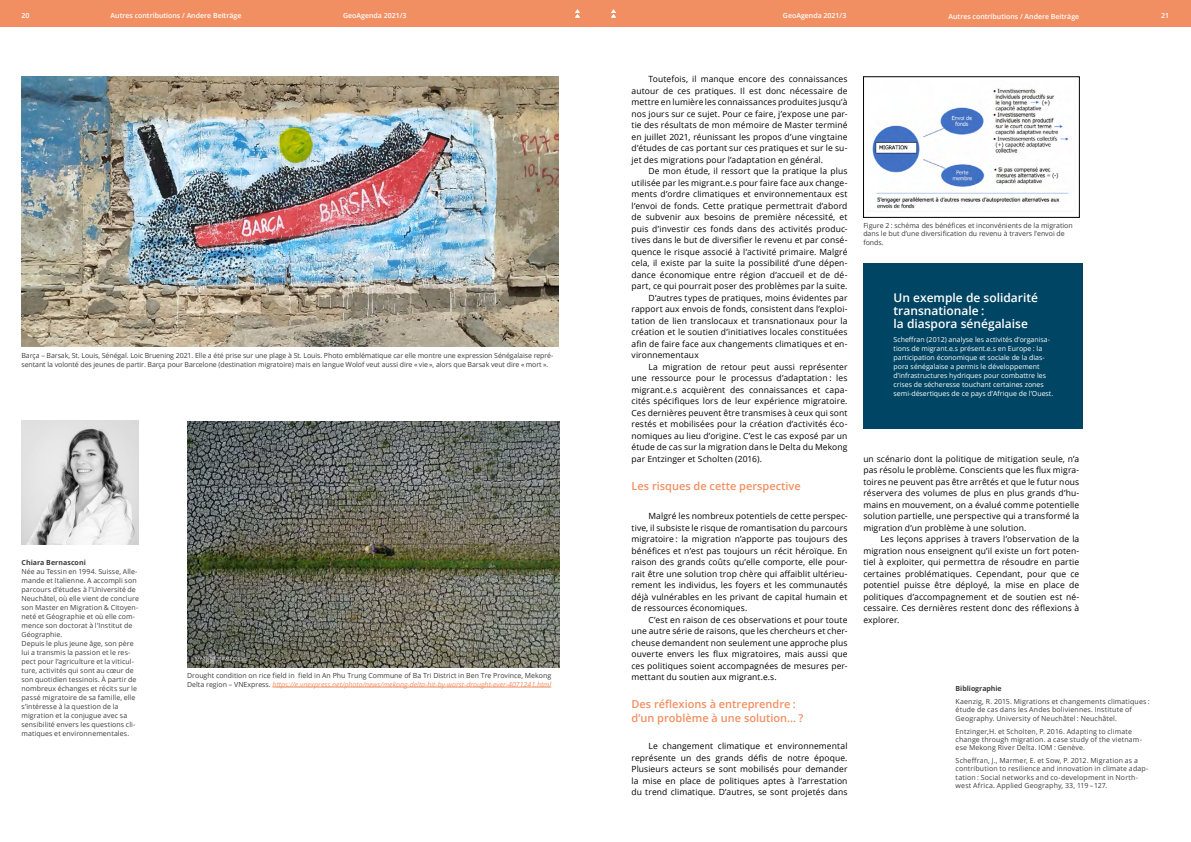
<style>
.page{position:relative;width:1191px;height:842px;background:#fff}
.page>*{position:absolute;margin:0;border:0;box-sizing:border-box;transform-origin:0 0}
.t1{font:600 12px/13px "Open Sans";color:#fff}
.t2{font:600 11px/14px "Open Sans";color:#f28f62}
.t3{font:8.5px/11.5px "Open Sans";letter-spacing:.015em;color:#000;text-align:justify}
.t4{font:7px/9px "Open Sans";letter-spacing:.01em;color:#3c3c3b}
.t5{font:7px/9px "Open Sans";color:#fff}
.t6{font:7px/8.4px "Open Sans";letter-spacing:-.01em;color:#3c3c3b}
.t7{font:600 7px "Open Sans";color:#fff}
.t8{font:700 7px "Open Sans";color:#3c3c3b}
.s1{font-style:italic;color:#f28f62}
</style>
<div class="page">
<div style="left:0;top:0;width:595px;height:27px;background:#f28f62"></div>
<div style="left:595px;top:0;width:596px;height:27px;background:#f28f62"></div>
<svg style="left:575px;top:9px;width:5px;height:9px"></svg>
<svg style="left:611px;top:9px;width:5px;height:9px"></svg>
<img style="left:22px;top:420px;width:116px;height:125px">
<img style="left:872px;top:88px;width:201px;height:121px">
<div style="left:863px;top:77px;width:216px;height:141px;border:1px solid #000"></div>
<div style="left:863px;top:263px;width:219px;height:165px;background:#004563"></div>
<img style="left:22px;top:77px;width:536px;height:269px">
<img style="left:187px;top:421px;width:372px;height:246px">
<hr style="left:273px;top:687px;width:278px;height:1px;background:#f28f62">
<p class="t7" style="left:22px;top:11px;width:9px">20</p>
<p class="t7" style="left:111px;top:11px;width:132px">Autres contributions / Andere Beiträge</p>
<p class="t7" style="left:343px;top:11px;width:65px">GeoAgenda 2021/3</p>
<p class="t7" style="left:783px;top:11px;width:65px">GeoAgenda 2021/3</p>
<p class="t7" style="left:948px;top:11px;width:132px">Autres contributions / Andere Beiträge</p>
<p class="t7" style="left:1161px;top:11px;width:9px">21</p>
<p class="t6" style="left:22px;top:351px;width:533px">Barça – Barsak, St. Louis, Sénégal. Loic Bruening 2021. Elle a été prise sur une plage à St. Louis. Photo emblématique car elle montre une expression Sénégalaise repré&shy;sentant la volonté des jeunes de partir. Barça pour Barcelone (destination migratoire) mais en langue Wolof veut aussi dire « vie », alors que Barsak veut dire « mort ».</p>
<p class="t8" style="left:22px;top:558px;width:66px">Chiara Bernasconi</p>
<p class="t4" style="left:22px;top:567px;width:119px">Née au Tessin en 1994. Suisse, Alle&shy;mande et Italienne. A accompli son parcours d’études à l’Université de Neuchâtel, où elle vient de conclure son Master en Migration &amp; Citoyen&shy;neté et Géographie et où elle com&shy;mence son doctorat à l’Institut de Géographie.<br>Depuis le plus jeune âge, son père lui a transmis la passion et le res&shy;pect pour l’agriculture et la viticul&shy;ture, activités qui sont au cœur de son quotidien tessinois. À partir de nombreux échanges et récits sur le passé migratoire de sa famille, elle s’intéresse à la question de la migration et la conjugue avec sa sensibilité envers les questions cli&shy;matiques et environnementales.</p>
<p class="t4" style="left:187px;top:671px;width:365px;line-height:8.4px">Drought condition on rice field in field in An Phu Trung Commune of Ba Tri District in Ben Tre Province, Mekong<br>Delta region – VNExpress. <span class="s1">https://e.vnexpress.net/photo/news/mekong-delta-hit-by-worst-drought-ever-4071241.html</span></p>
<p class="t3" style="left:631px;top:73px;width:217px;text-indent:17px">Toutefois, il manque encore des connaissances autour de ces pratiques. Il est donc nécessaire de mettre en lumière les connaissances produites jusqu’à nos jours sur ce sujet. Pour ce faire, j’expose une par&shy;tie des résultats de mon mémoire de Master terminé en juillet 2021, réunissant les propos d’une vingtaine d’études de cas portant sur ces pratiques et sur le su&shy;jet des migrations pour l’adaptation en général.</p>
<p class="t3" style="left:648px;top:165px;width:200px">De mon étude, il ressort que la pratique la plus</p>
<p class="t3" style="left:631px;top:176px;width:217px">utilisée par les migrant.e.s pour faire face aux change-</p>
<p class="t3" style="left:631px;top:188px;width:217px">ments d’ordre climatiques et environnementaux est</p>
<p class="t3" style="left:631px;top:199px;width:217px">l’envoi de fonds. Cette pratique permettrait d’abord</p>
<p class="t3" style="left:631px;top:211px;width:217px">de subvenir aux besoins de première nécessité, et</p>
<p class="t3" style="left:631px;top:222px;width:217px">puis d’investir ces fonds dans des activités produc-</p>
<p class="t3" style="left:631px;top:234px;width:217px">tives dans le but de diversifier le revenu et par consé-</p>
<p class="t3" style="left:631px;top:245px;width:217px">quence le risque associé à l’activité primaire. Malgré</p>
<p class="t3" style="left:631px;top:257px;width:217px">cela, il existe par la suite la possibilité d’une dépen-</p>
<p class="t3" style="left:631px;top:268px;width:217px">dance économique entre région d’accueil et de dé-</p>
<p class="t3" style="left:631px;top:280px;width:217px">part, ce qui pourrait poser des problèmes par la suite.</p>
<p class="t3" style="left:648px;top:291px;width:200px">D’autres types de pratiques, moins évidentes par</p>
<p class="t3" style="left:631px;top:303px;width:217px">rapport aux envois de fonds, consistent dans l’exploi-</p>
<p class="t3" style="left:631px;top:314px;width:217px">tation de lien translocaux et transnationaux pour la</p>
<p class="t3" style="left:631px;top:326px;width:217px">création et le soutien d’initiatives locales constituées</p>
<p class="t3" style="left:631px;top:337px;width:217px">afin de faire face aux changements climatiques et en-</p>
<p class="t3" style="left:631px;top:349px;width:69px">vironnementaux</p>
<p class="t3" style="left:648px;top:360px;width:200px">La migration de retour peut aussi représenter</p>
<p class="t3" style="left:631px;top:372px;width:217px">une ressource pour le processus d’adaptation : les</p>
<p class="t3" style="left:631px;top:383px;width:217px">migrant.e.s acquièrent des connaissances et capa-</p>
<p class="t3" style="left:631px;top:395px;width:217px">cités spécifiques lors de leur expérience migratoire.</p>
<p class="t3" style="left:631px;top:406px;width:217px">Ces dernières peuvent être transmises à ceux qui sont</p>
<p class="t3" style="left:631px;top:418px;width:217px">restés et mobilisées pour la création d’activités éco-</p>
<p class="t3" style="left:631px;top:429px;width:217px">nomiques au lieu d’origine. C’est le cas exposé par un</p>
<p class="t3" style="left:631px;top:441px;width:217px">étude de cas sur la migration dans le Delta du Mekong</p>
<p class="t3" style="left:631px;top:452px;width:132px">par Entzinger et Scholten (2016).</p>
<p class="t2" style="left:631px;top:478px;width:171px">Les risques de cette perspective</p>
<p class="t3" style="left:631px;top:510px;width:217px;text-indent:17px">Malgré les nombreux potentiels de cette perspec&shy;tive, il subsiste le risque de romantisation du parcours migratoire : la migration n’apporte pas toujours des bénéfices et n’est pas toujours un récit héroïque. En raison des grands coûts qu’elle comporte, elle pour&shy;rait être une solution trop chère qui affaiblit ultérieu&shy;rement les individus, les foyers et les communautés déjà vulnérables en les privant de capital humain et de ressources économiques.</p>
<p class="t3" style="left:631px;top:613px;width:217px;text-indent:17px">C’est en raison de ces observations et pour toute une autre série de raisons, que les chercheurs et cher&shy;cheuse demandent non seulement une approche plus ouverte envers les flux migratoires, mais aussi que ces politiques soient accompagnées de mesures per&shy;mettant du soutien aux migrant.e.s.</p>
<p class="t2" style="left:631px;top:697px;width:173px">Des réflexions à entreprendre : d’un problème à une solution… ?</p>
<p class="t3" style="left:631px;top:740px;width:217px;text-indent:17px">Le changement climatique et environnemental représente un des grands défis de notre époque.<br>Plusieurs acteurs se sont mobilisés pour demander la mise en place de politiques aptes à l’arrestation du trend climatique. D’autres, se sont projetés dans</p>
<p class="t4" style="left:863px;top:221px;width:211px;line-height:8.4px">Figure 2 : schéma des bénéfices et inconvénients de la migration dans le but d’une diversification du revenu à travers l’envoi de fonds.</p>
<h1 class="t1" style="left:893px;top:291px;width:146px">Un exemple de solidarité transnationale :<br>la diaspora sénégalaise</h1>
<p class="t5" style="left:893px;top:335px;width:161px">Scheffran (2012) analyse les activités d’organisa&shy;tions de migrant.e.s présent.e.s en Europe : la participation économique et sociale de la dias&shy;pora sénégalaise a permis le développement d’infrastructures hydriques pour combattre les crises de sécheresse touchant certaines zones semi-désertiques de ce pays d’Afrique de l’Ouest.</p>
<p class="t3" style="left:863px;top:452px;width:217px">un scénario dont la politique de mitigation seule, n’a pas résolu le problème. Conscients que les flux migra&shy;toires ne peuvent pas être arrêtés et que le futur nous réservera des volumes de plus en plus grands d’hu&shy;mains en mouvement, on a évalué comme potentielle solution partielle, une perspective qui a transformé la migration d’un problème à une solution.</p>
<p class="t3" style="left:863px;top:533px;width:217px;text-indent:17px">Les leçons apprises à travers l’observation de la migration nous enseignent qu’il existe un fort poten&shy;tiel à exploiter, qui permettra de résoudre en partie certaines problématiques. Cependant, pour que ce potentiel puisse être déployé, la mise en place de politiques d’accompagnement et de soutien est né&shy;cessaire. Ces dernières restent donc des réflexions à explorer.</p>
<p class="t8" style="left:955px;top:684px;width:48px">Bibliographie</p>
<p class="t4" style="left:955px;top:697px;width:196px;line-height:8.4px">Kaenzig, R. 2015. Migrations et changements climatiques : étude de cas dans les Andes boliviennes. Institute of<br>Geography. University of Neuchâtel : Neuchâtel.</p>
<p class="t4" style="left:955px;top:727px;width:188px;line-height:8.4px">Entzinger,H. et Scholten, P. 2016. Adapting to climate change through migration. a case study of the vietnam&shy;ese Mekong River Delta. IOM : Genève.</p>
<p class="t4" style="left:955px;top:756px;width:194px;line-height:8.4px">Scheffran, J., Marmer, E. et Sow, P. 2012. Migration as a contribution to resilience and innovation in climate adap&shy;tation : Social networks and co-development in North&shy;west Africa. Applied Geography, 33, 119 – 127.</p>
</div>
